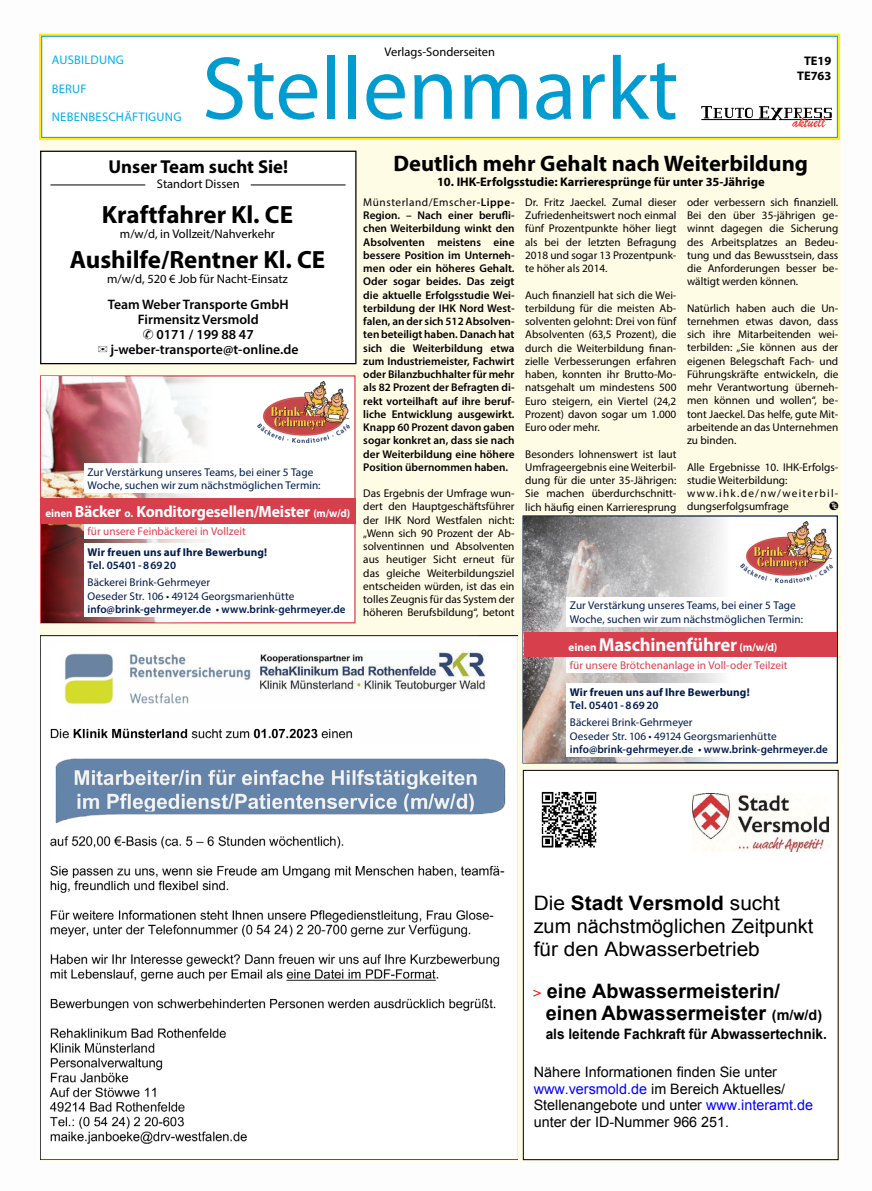
<style>
.page{position:relative;width:872px;height:1191px;background:#fff}
.page>*{position:absolute;margin:0;border:0;box-sizing:border-box;transform-origin:0 0}
.t1{font:90px "Myriad Pro";color:#009ccf}
.t2{font:700 25px "Myriad Pro";color:#000}
.t3{font:700 22.5px "Myriad Pro";color:#000}
.t4{font:19.88px/22.9px "Arial";color:#000;scale:1.05 1}
.t5{font:700 19.88px/22.8px "Arial";color:#000}
.t6{font:700 18.75px "Myriad Pro";letter-spacing:-.015em;color:#fff}
.t7{font:700 18.75px "Myriad Pro";color:#000}
.t8{font:700 16.25px "Myriad Pro";letter-spacing:-.015em;color:#fff}
.t9{font:14.38px/16.5px "Arial";color:#000}
.t10{font:700 14.38px "Arial";color:#000;scale:.95 1}
.t11{font:600 13.75px/15px "Myriad Pro";color:#000;text-align:center}
.t12{font:12.5px "Myriad Pro";color:#000}
.t13{font:700 12.5px/15px "Myriad Pro";color:#000;text-align:center}
.t14{font:12.5px "Myriad Pro";letter-spacing:.02em;color:#00afea}
.t15{font:11.25px/13.2px "Myriad Pro";color:#000;text-align:justify}
.t16{font:600 11.25px/13.2px "Myriad Pro";color:#000;text-align:justify}
.t17{font:11.25px/13.8px "Myriad Pro";letter-spacing:.005em;color:#001a4d}
.t18{font:600 11.25px "Myriad Pro";letter-spacing:.005em;color:#001a4d}
.t19{font:11.25px "Myriad Pro";letter-spacing:.005em;color:#d83f4d}
.t20{font:700 11.25px "Myriad Pro";letter-spacing:.01em;color:#001a4d}
.t21{font:8.75px "Teuto Express";color:#000}
.s1{font-size:11.25px}
.s2{font-weight:400}
.s3{font-weight:700}
.s4{font-family:"Times New Roman";font-size:14.38px;color:#f00}
.s5{font-size:14.38px}
.s6{color:#00f}
</style>
<div class="page">
<div style="left:39px;top:34px;width:801px;height:1126px;background:#fffce6"></div>
<div style="left:39px;top:34px;width:801px;height:106px;border:2px solid #ffec18"></div>
<div style="left:42px;top:36px;width:795px;height:101px;background:#fff"></div>
<div style="left:42px;top:36px;width:795px;height:101px;border:1px solid #009ccf"></div>
<svg style="left:701px;top:106px;width:130px;height:21px"></svg>
<div style="left:523px;top:770px;width:315px;height:389px;background:#fff"></div>
<img style="left:692px;top:793px;width:136px;height:58px">
<img style="left:541px;top:791px;width:56px;height:57px">
<div style="left:523px;top:770px;width:315px;height:390px;border:1px solid #000"></div>
<div style="left:41px;top:151px;width:315px;height:213px;background:#fff"></div>
<div style="left:40px;top:151px;width:316px;height:213px;border:1px solid #000"></div>
<hr style="left:251px;top:185px;width:94px;height:1px;background:#000">
<hr style="left:50px;top:185px;width:95px;height:1px;background:#000">
<div style="left:41px;top:376px;width:314px;height:247px;background:#fff"></div>
<div style="left:40px;top:375px;width:315px;height:248px;border:1px solid #d83f4d"></div>
<img style="left:41px;top:376px;width:172px;height:246px">
<img style="left:258px;top:381px;width:92px;height:62px">
<div style="left:84px;top:463px;width:269px;height:30px;background:#fff"></div>
<div style="left:84px;top:523px;width:203px;height:15px;background:#fff"></div>
<div style="left:84px;top:544px;width:266px;height:73px;background:#fff"></div>
<div style="left:40px;top:498px;width:315px;height:26px;background:#d83f4d"></div>
<img style="left:40px;top:635px;width:477px;height:525px">
<div style="left:523px;top:516px;width:314px;height:247px;background:#fff"></div>
<div style="left:522px;top:515px;width:316px;height:248px;border:1px solid #001a4d"></div>
<img style="left:524px;top:516px;width:205px;height:246px">
<img style="left:740px;top:521px;width:92px;height:62px">
<div style="left:566px;top:597px;width:269px;height:29px;background:#fff"></div>
<div style="left:566px;top:657px;width:234px;height:16px;background:#fff"></div>
<div style="left:566px;top:684px;width:266px;height:73px;background:#fff"></div>
<div style="left:524px;top:632px;width:312px;height:25px;background:#d83f4d"></div>
<p class="t14" style="left:52px;top:52px;width:74px">AUSBILDUNG</p>
<p class="t14" style="left:52px;top:81px;width:36px">BERUF</p>
<p class="t14" style="left:52px;top:109px;width:131px">NEBENBESCHÄFTIGUNG</p>
<p class="t12" style="left:384px;top:44px;width:112px">Verlags-Sonderseiten</p>
<h1 class="t1" style="left:202px;top:33px;width:478px">Stellenmarkt</h1>
<p class="t13" style="left:797px;top:53px;width:36px">TE19<br>TE763</p>
<h3 class="t7" style="left:108px;top:155px;width:181px">Unser Team sucht Sie!</h3>
<p class="t12" style="left:157px;top:176px;width:84px">Standort Dissen</p>
<h2 class="t2" style="left:102px;top:198px;width:193px">Kraftfahrer Kl. CE</h2>
<p class="t12" style="left:120px;top:226px;width:157px">m/w/d, in Vollzeit/Nahverkehr</p>
<h2 class="t2" style="left:70px;top:243px;width:257px">Aushilfe/Rentner Kl. CE</h2>
<p class="t12" style="left:107px;top:271px;width:182px">m/w/d, 520 € Job für Nacht-Einsatz</p>
<p class="t11" style="left:98px;top:296px;width:202px">Team Weber Transporte GmbH<br>Firmensitz Versmold<br>✆ 0171 / 199 88 47<br>✉ j-weber-transporte@t-online.de</p>
<p class="t17" style="left:87px;top:465px;width:235px">Zur Verstärkung unseres Teams, bei einer 5 Tage<br>Woche, suchen wir zum nächstmöglichen Termin:</p>
<p class="t19" style="left:87px;top:524px;width:160px">für unsere Feinbäckerei in Vollzeit</p>
<p class="t20" style="left:87px;top:545px;width:181px">Wir freuen uns auf Ihre Bewerbung!</p>
<p class="t18" style="left:87px;top:558px;width:90px">Tel. 05401-86920</p>
<p class="t17" style="left:87px;top:575px;width:208px">Bäckerei Brink-Gehrmeyer<br>Oeseder Str. 106 • 49124 Georgsmarienhütte</p>
<p class="t18" style="left:87px;top:602px;width:260px">info@brink-gehrmeyer.de • www.brink-gehrmeyer.de</p>
<h3 class="t8" style="left:45px;top:501px;width:306px"><span class="s1">einen</span> Bäcker <span class="s1">o.</span> Konditorgesellen/Meister <span class="s1">(m/w/d)</span></h3>
<h3 class="t3" style="left:393px;top:149px;width:416px">Deutlich mehr Gehalt nach Weiterbildung</h3>
<p class="t13" style="left:437px;top:174px;width:329px">10. IHK-Erfolgsstudie: Karrieresprünge für unter 35-Jährige</p>
<p class="t16" style="left:363px;top:195px;width:153px"><span class="s2">Münsterland/Emscher</span>-Lippe-Region. – Nach einer berufli&shy;chen Weiterbildung winkt den Absolventen meistens eine bessere Position im Unterneh&shy;men oder ein höheres Gehalt.<br>Oder sogar beides. Das zeigt die aktuelle Erfolgsstudie Wei&shy;terbildung der IHK Nord West&shy;falen, an der sich 512 Absolven&shy;ten beteiligt haben. Danach hat sich die Weiterbildung etwa zum Industriemeister, Fachwirt oder Bilanzbuchhalter für mehr als 82 Prozent der Befragten di&shy;rekt vorteilhaft auf ihre beruf&shy;liche Entwicklung ausgewirkt.<br>Knapp 60 Prozent davon gaben sogar konkret an, dass sie nach der Weiterbildung eine höhere Position übernommen haben.</p>
<p class="t15" style="left:363px;top:486px;width:153px">Das Ergebnis der Umfrage wun&shy;dert den Hauptgeschäftsführer der IHK Nord Westfalen nicht: „Wenn sich 90 Prozent der Ab&shy;solventinnen und Absolventen aus heutiger Sicht erneut für das gleiche Weiterbildungsziel entscheiden würden, ist das ein tolles Zeugnis für das System der höheren Berufsbildung“, betont</p>
<p class="t15" style="left:687px;top:195px;width:153px">oder verbessern sich finanziell.<br>Bei den über 35-jährigen ge&shy;winnt dagegen die Sicherung des Arbeitsplatzes an Bedeu&shy;tung und das Bewusstsein, dass die Anforderungen besser be&shy;wältigt werden können.</p>
<p class="t15" style="left:687px;top:301px;width:153px">Natürlich haben auch die Un&shy;ternehmen etwas davon, dass sich ihre Mitarbeitenden wei&shy;terbilden: „Sie können aus der eigenen Belegschaft Fach- und Führungskräfte entwickeln, die mehr Verantwortung überneh&shy;men können und wollen“, be&shy;tont Jaeckel. Das helfe, gute Mit&shy;arbeitende an das Unternehmen zu binden.</p>
<p class="t15" style="left:687px;top:460px;width:153px;text-align:left">Alle Ergebnisse 10. IHK-Erfolgs&shy;studie Weiterbildung: www.ihk.de/nw/weiterbil&shy;dungserfolgsumfrage</p>
<p class="t15" style="left:525px;top:195px;width:153px">Dr. Fritz Jaeckel. Zumal dieser Zufriedenheitswert noch einmal fünf Prozentpunkte höher liegt als bei der letzten Befragung 2018 und sogar 13 Prozentpunk&shy;te höher als 2014.</p>
<p class="t15" style="left:525px;top:288px;width:153px">Auch finanziell hat sich die Wei&shy;terbildung für die meisten Ab&shy;solventen gelohnt: Drei von fünf Absolventen (63,5 Prozent), die durch die Weiterbildung finan&shy;zielle Verbesserungen erfahren haben, konnten ihr Brutto-Mo&shy;natsgehalt um mindestens 500<br>Euro steigern, ein Viertel (24,2<br>Prozent) davon sogar um 1.000<br>Euro oder mehr.</p>
<p class="t15" style="left:525px;top:447px;width:153px">Besonders lohnenswert ist laut Umfrageergebnis eine Weiterbil&shy;dung für die unter 35-Jährigen:<br>Sie machen überdurchschnitt&shy;lich häufig einen Karrieresprung</p>
<p class="t21" style="left:831px;top:501px;width:9px">t</p>
<p class="t17" style="left:570px;top:598px;width:235px">Zur Verstärkung unseres Teams, bei einer 5 Tage<br>Woche, suchen wir zum nächstmöglichen Termin:</p>
<p class="t19" style="left:570px;top:658px;width:219px">für unsere Brötchenanlage in Voll-oder Teilzeit</p>
<p class="t20" style="left:570px;top:685px;width:181px">Wir freuen uns auf Ihre Bewerbung!</p>
<p class="t18" style="left:570px;top:698px;width:90px">Tel. 05401-86920</p>
<p class="t17" style="left:570px;top:716px;width:208px">Bäckerei Brink-Gehrmeyer<br>Oeseder Str. 106 • 49124 Georgsmarienhütte</p>
<p class="t18" style="left:570px;top:742px;width:260px">info@brink-gehrmeyer.de • www.brink-gehrmeyer.de</p>
<h3 class="t6" style="left:568px;top:632px;width:210px"><span class="s1">einen</span> Maschinenführer <span class="s1">(m/w/d)</span></h3>
<h3 class="t4" style="left:534px;top:892px;width:268px">Die <span class="s3">Stadt Versmold</span> sucht zum nächstmöglichen Zeitpunkt für den Abwasserbetrieb</h3>
<h3 class="t5" style="left:545px;top:980px;width:278px;text-indent:-13px"><span class="s4">&gt;</span> eine Abwassermeisterin/ einen Abwassermeister <span class="s5">(m/w/d)</span></h3>
<p class="t10" style="left:545px;top:1024px;width:297px">als leitende Fachkraft für Abwassertechnik.</p>
<p class="t9" style="left:533px;top:1064px;width:281px">Nähere Informationen finden Sie unter <span class="s6">www.versmold.de</span> im Bereich Aktuelles/ Stellenangebote und unter <span class="s6">www.interamt.de </span>unter der ID-Nummer 966 251.</p>
</div>
